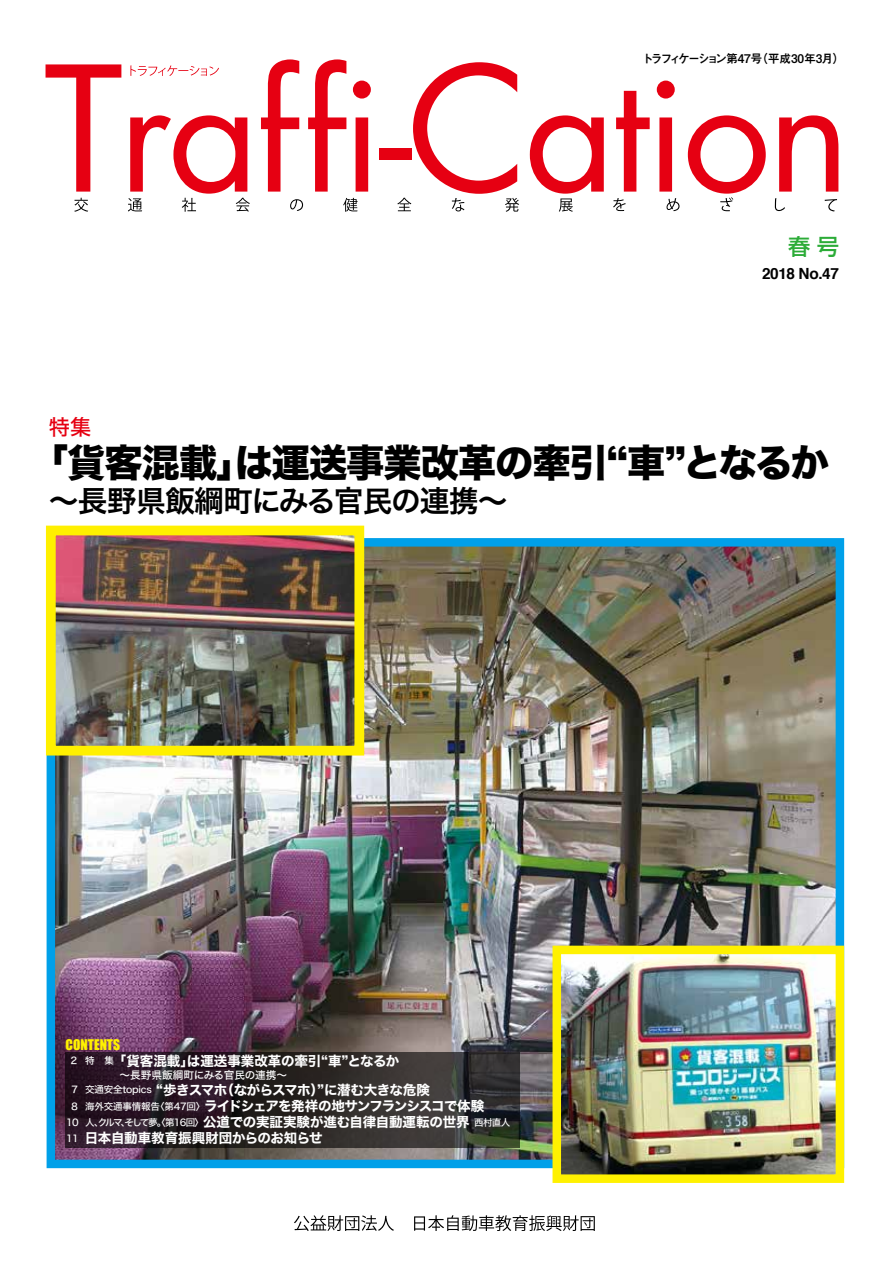
<style>
.page{position:relative;width:893px;height:1263px;background:#fff}
.page>*{position:absolute;margin:0;border:0;box-sizing:border-box;transform-origin:0 0}
.t1{font:38.25px "Hira Kaku Std N W8";letter-spacing:-.025em;color:#000}
.t2{font:29.7px "Hira Kaku Std N W6";letter-spacing:-.025em;color:#000}
.t3{font:500 22.2px "Shin Go Pro";color:#2cac38}
.t4{font:21.3px "Hira Kaku Std N W5";color:#e60012}
.t5{font:700 15.45px "Helvetica";letter-spacing:-.025em;color:#000}
.t6{font:13.5px/16.2px "Hira Kaku Std N W7";letter-spacing:-.055em;color:#fff}
.t7{font:13.5px "Hira Kaku Std N W7";color:#fff}
.t8{font:13.5px "Hira Kaku Std N W7";letter-spacing:-.01em;color:#fff}
.t9{font:13.5px "Impact";color:#fff100}
.t10{font:700 12px "Mi Go MB1 Std De";letter-spacing:-.08em;color:#000}
.t11{font:10.65px "Hira Kaku Std N W5";color:#fff}
.t12{font:9.6px "Hira Kaku Std N W5";letter-spacing:-.075em;color:#fff}
.s1{font-family:"Hira Kaku Std N W5";font-size:9.6px}
.s2{font-family:"Hira Kaku Std N W7";font-size:13.5px}
</style>
<div class="page">
<img style="left:57px;top:548px;width:777px;height:610px">
<div style="left:47px;top:538px;width:797px;height:630px;border:9px solid #00a0e9"></div>
<svg style="left:66px;top:1052px;width:454px;height:96px;background:#2c2428"></svg>
<img style="left:57px;top:537px;width:296px;height:207px">
<div style="left:46px;top:526px;width:318px;height:229px;border:10px solid #fff000"></div>
<img style="left:562px;top:956px;width:272px;height:217px">
<div style="left:552px;top:946px;width:292px;height:237px;border:9px solid #fff100"></div>
<svg style="left:46px;top:64px;width:75px;height:128px"></svg>
<svg style="left:261px;top:59px;width:38px;height:133px"></svg>
<svg style="left:308px;top:59px;width:38px;height:133px"></svg>
<svg style="left:353px;top:81px;width:18px;height:111px"></svg>
<div style="left:379px;top:148px;width:32px;height:11px;background:#e60012"></div>
<svg style="left:616px;top:91px;width:34px;height:101px"></svg>
<svg style="left:657px;top:81px;width:18px;height:111px"></svg>
<svg style="left:779px;top:115px;width:59px;height:77px"></svg>
<svg style="left:130px;top:65px;width:89px;height:11px"></svg>
<svg style="left:74px;top:198px;width:14px;height:14px"></svg>
<svg style="left:128px;top:115px;width:122px;height:97px"></svg>
<svg style="left:290px;top:199px;width:13px;height:12px"></svg>
<svg style="left:343px;top:198px;width:15px;height:14px"></svg>
<svg style="left:397px;top:62px;width:122px;height:150px"></svg>
<svg style="left:530px;top:115px;width:74px;height:97px"></svg>
<svg style="left:613px;top:198px;width:13px;height:13px"></svg>
<svg style="left:666px;top:198px;width:13px;height:13px"></svg>
<svg style="left:688px;top:115px;width:78px;height:96px"></svg>
<svg style="left:775px;top:198px;width:10px;height:13px"></svg>
<svg style="left:825px;top:199px;width:12px;height:12px"></svg>
<svg style="left:294px;top:1215px;width:100px;height:16px"></svg>
<svg style="left:414px;top:1215px;width:181px;height:16px"></svg>
<p class="t10" style="left:642px;top:49px;width:204px">トラフィケーション第47号（平成30年3月）</p>
<h3 class="t3" style="left:788px;top:229px;width:52px">春 号</h3>
<p class="t5" style="left:762px;top:261px;width:78px">2018 No.47</p>
<h3 class="t4" style="left:49px;top:410px;width:44px">特集</h3>
<h1 class="t1" style="left:30px;top:441px;width:801px">「貨客混載」は運送事業改革の牽引“車”となるか</h1>
<h2 class="t2" style="left:49px;top:477px;width:460px">～長野県飯綱町にみる官民の連携～</h2>
<p class="t9" style="left:66px;top:1034px;width:56px">CONTENTS</p>
<p class="t7" style="left:69px;top:1050px;width:332px"><span class="s1">２ 特　集</span>「貨客混載」は運送事業改革の牽引“車”となるか</p>
<p class="t11" style="left:120px;top:1066px;width:169px">～長野県飯綱町にみる官民の連携～</p>
<p class="t6" style="left:70px;top:1082px;width:416px"><span class="s1">７ 交通安全topics</span> “歩きスマホ（ながらスマホ）”に潜む大きな危険<br><span class="s1">８ 海外交通事情報告〈第47回〉</span>ライドシェアを発祥の地サンフランシスコで体験</p>
<p class="t12" style="left:66px;top:1115px;width:446px">10 人、クルマ、そして夢。〈第16回〉<span class="s2">公道での実証実験が進む自律自動運転の世界</span>西村直人</p>
<p class="t8" style="left:66px;top:1128px;width:258px"><span class="s1">11</span> 日本自動車教育振興財団からのお知らせ</p>
</div>
